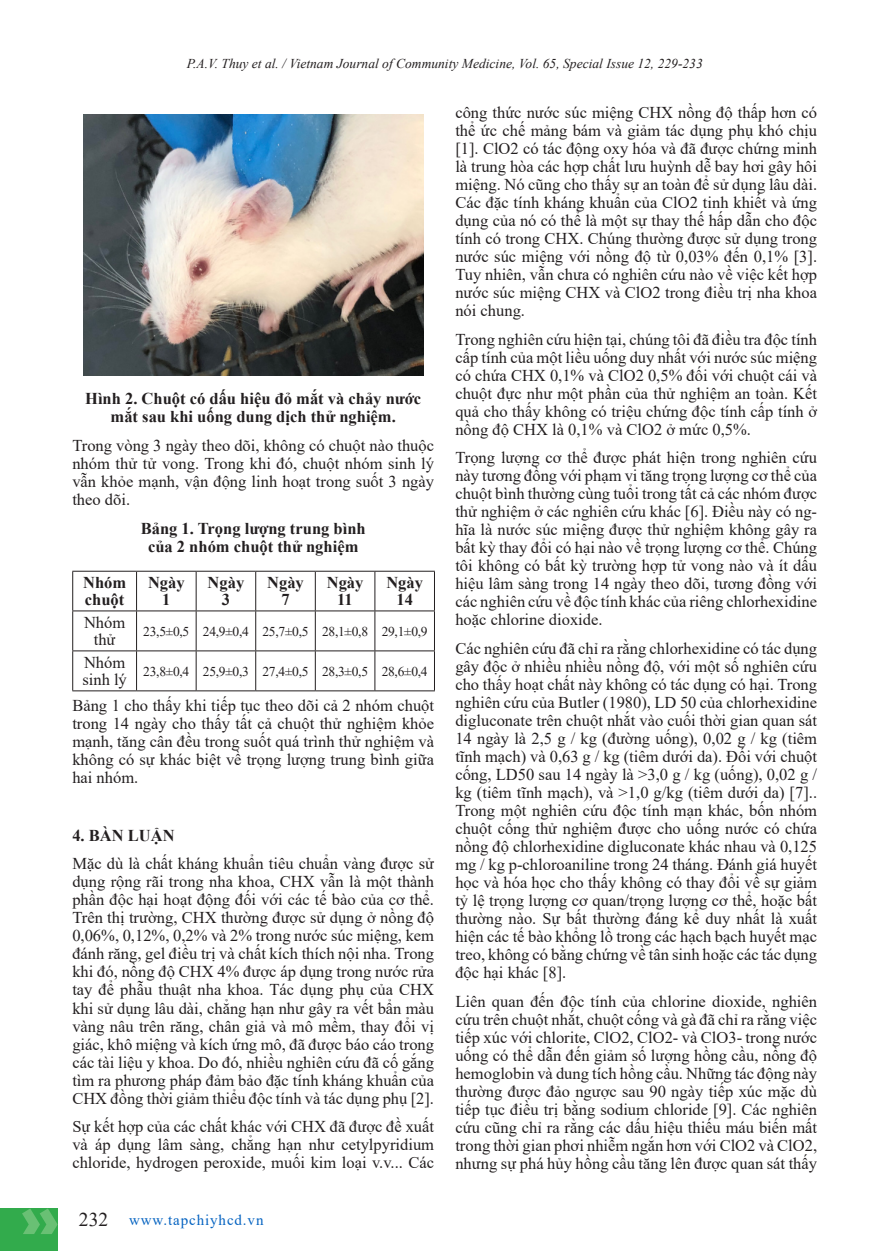
<style>
.page{position:relative;width:881px;height:1251px;background:#fff}
.page>*{position:absolute;margin:0;border:0;box-sizing:border-box;transform-origin:0 0}
.Basic_2_dong{font:16.5px/18px "Times New Roman";color:#231f20;text-align:justify}
.Basic_2_dong-2{font:700 16.5px/18px "Times New Roman";color:#231f20;text-align:center}
.Basic_1_dong_No_spac{font:700 16.5px/16.5px "Times New Roman";color:#231f20;text-align:center}
.Basic_1_dong_No_spac-2{font:16.5px/16.5px "Times New Roman";color:#231f20;text-align:center}
.t1{font:15px "Times New Roman";letter-spacing:.06em;color:#0563c1}
.Basic_1_dong_No_spac-3{font:13.5px "Times New Roman";letter-spacing:-.02em;color:#231f20}
.Top_head{font:italic 13.5px "Times New Roman";color:#231f20}
.s1{font-size:19.5px;color:#231f20}
</style>
<div class="page">
<div style="left:0;top:1208px;width:58px;height:42px;background:#32ab4c"></div>
<svg style="left:22px;top:1208px;width:36px;height:25px"></svg>
<img style="left:83px;top:114px;width:340px;height:261px">
<hr style="left:72px;top:570px;width:64px;height:1px;background:#231f20">
<hr style="left:72px;top:571px;width:1px;height:39px;background:#231f20">
<hr style="left:136px;top:570px;width:60px;height:1px;background:#231f20">
<hr style="left:136px;top:571px;width:1px;height:39px;background:#231f20">
<hr style="left:196px;top:570px;width:59px;height:1px;background:#231f20">
<hr style="left:196px;top:571px;width:1px;height:39px;background:#231f20">
<hr style="left:255px;top:570px;width:60px;height:1px;background:#231f20">
<hr style="left:255px;top:571px;width:1px;height:39px;background:#231f20">
<hr style="left:315px;top:570px;width:60px;height:1px;background:#231f20">
<hr style="left:315px;top:571px;width:1px;height:39px;background:#231f20">
<hr style="left:375px;top:570px;width:59px;height:1px;background:#231f20">
<hr style="left:374px;top:571px;width:1px;height:39px;background:#231f20">
<hr style="left:434px;top:571px;width:1px;height:39px;background:#231f20">
<hr style="left:72px;top:610px;width:64px;height:1px;background:#231f20">
<hr style="left:72px;top:611px;width:1px;height:39px;background:#231f20">
<hr style="left:136px;top:610px;width:60px;height:1px;background:#231f20">
<hr style="left:136px;top:611px;width:1px;height:39px;background:#231f20">
<hr style="left:196px;top:610px;width:59px;height:1px;background:#231f20">
<hr style="left:196px;top:611px;width:1px;height:39px;background:#231f20">
<hr style="left:255px;top:610px;width:60px;height:1px;background:#231f20">
<hr style="left:255px;top:611px;width:1px;height:39px;background:#231f20">
<hr style="left:315px;top:610px;width:60px;height:1px;background:#231f20">
<hr style="left:315px;top:611px;width:1px;height:39px;background:#231f20">
<hr style="left:375px;top:610px;width:59px;height:1px;background:#231f20">
<hr style="left:374px;top:611px;width:1px;height:39px;background:#231f20">
<hr style="left:434px;top:611px;width:1px;height:39px;background:#231f20">
<hr style="left:72px;top:650px;width:64px;height:1px;background:#231f20">
<hr style="left:72px;top:651px;width:1px;height:39px;background:#231f20">
<hr style="left:136px;top:650px;width:60px;height:1px;background:#231f20">
<hr style="left:136px;top:651px;width:1px;height:39px;background:#231f20">
<hr style="left:196px;top:650px;width:59px;height:1px;background:#231f20">
<hr style="left:196px;top:651px;width:1px;height:39px;background:#231f20">
<hr style="left:255px;top:650px;width:60px;height:1px;background:#231f20">
<hr style="left:255px;top:651px;width:1px;height:39px;background:#231f20">
<hr style="left:315px;top:650px;width:60px;height:1px;background:#231f20">
<hr style="left:315px;top:651px;width:1px;height:39px;background:#231f20">
<hr style="left:375px;top:650px;width:59px;height:1px;background:#231f20">
<hr style="left:374px;top:651px;width:1px;height:39px;background:#231f20">
<hr style="left:434px;top:651px;width:1px;height:39px;background:#231f20">
<hr style="left:72px;top:690px;width:64px;height:1px;background:#231f20">
<hr style="left:136px;top:690px;width:60px;height:1px;background:#231f20">
<hr style="left:196px;top:690px;width:59px;height:1px;background:#231f20">
<hr style="left:255px;top:690px;width:60px;height:1px;background:#231f20">
<hr style="left:315px;top:690px;width:60px;height:1px;background:#231f20">
<hr style="left:375px;top:690px;width:59px;height:1px;background:#231f20">
<p class="Top_head" style="left:187px;top:54px;width:517px">P.A.V. Thuy et al. / Vietnam Journal of Community Medicine, Vol. 65, Special Issue 12, 229-233</p>
<p class="Basic_2_dong-2" style="left:85px;top:389px;width:337px">Hình 2. Chuột có dấu hiệu đỏ mắt và chảy nước mắt sau khi uống dung dịch thử nghiệm.</p>
<p class="Basic_2_dong" style="left:72px;top:436px;width:363px">Trong vòng 3 ngày theo dõi, không có chuột nào thuộc nhóm thử tử vong. Trong khi đó, chuột nhóm sinh lý vẫn khỏe mạnh, vận động linh hoạt trong suốt 3 ngày theo dõi.</p>
<p class="Basic_2_dong-2" style="left:141px;top:518px;width:226px">Bảng 1. Trọng lượng trung bình của 2 nhóm chuột thử nghiệm</p>
<p class="Basic_1_dong_No_spac" style="left:83px;top:574px;width:45px;text-align:left">Nhóm chuột</p>
<p class="Basic_1_dong_No_spac" style="left:148px;top:574px;width:38px">Ngày<br>1</p>
<p class="Basic_1_dong_No_spac" style="left:207px;top:574px;width:38px">Ngày<br>3</p>
<p class="Basic_1_dong_No_spac" style="left:267px;top:574px;width:38px">Ngày<br>7</p>
<p class="Basic_1_dong_No_spac" style="left:326px;top:574px;width:38px">Ngày<br>11</p>
<p class="Basic_1_dong_No_spac" style="left:386px;top:574px;width:38px">Ngày<br>14</p>
<p class="Basic_1_dong_No_spac-2" style="left:84px;top:614px;width:43px">Nhóm thử</p>
<p class="Basic_1_dong_No_spac-3" style="left:143px;top:621px;width:48px">23,5±0,5</p>
<p class="Basic_1_dong_No_spac-3" style="left:203px;top:621px;width:48px">24,9±0,4</p>
<p class="Basic_1_dong_No_spac-3" style="left:262px;top:621px;width:48px">25,7±0,5</p>
<p class="Basic_1_dong_No_spac-3" style="left:322px;top:621px;width:48px">28,1±0,8</p>
<p class="Basic_1_dong_No_spac-3" style="left:381px;top:621px;width:48px">29,1±0,9</p>
<p class="Basic_1_dong_No_spac-2" style="left:82px;top:654px;width:46px;text-align:left">Nhóm sinh lý</p>
<p class="Basic_1_dong_No_spac-3" style="left:143px;top:661px;width:48px">23,8±0,4</p>
<p class="Basic_1_dong_No_spac-3" style="left:203px;top:661px;width:48px">25,9±0,3</p>
<p class="Basic_1_dong_No_spac-3" style="left:262px;top:661px;width:48px">27,4±0,5</p>
<p class="Basic_1_dong_No_spac-3" style="left:322px;top:661px;width:48px">28,3±0,5</p>
<p class="Basic_1_dong_No_spac-3" style="left:381px;top:661px;width:48px">28,6±0,4</p>
<p class="Basic_2_dong" style="left:72px;top:696px;width:363px">Bảng 1 cho thấy khi tiếp tục theo dõi cả 2 nhóm chuột trong 14 ngày cho thấy tất cả chuột thử nghiệm khỏe mạnh, tăng cân đều trong suốt quá trình thử nghiệm và không có sự khác biệt về trọng lượng trung bình giữa hai nhóm.</p>
<p class="Basic_2_dong-2" style="left:72px;top:825px;width:104px">4. BÀN LUẬN</p>
<p class="Basic_2_dong" style="left:72px;top:854px;width:363px">Mặc dù là chất kháng khuẩn tiêu chuẩn vàng được sử dụng rộng rãi trong nha khoa, CHX vẫn là một thành phần độc hại hoạt động đối với các tế bào của cơ thể.<br>Trên thị trường, CHX thường được sử dụng ở nồng độ 0,06%, 0,12%, 0,2% và 2% trong nước súc miệng, kem đánh răng, gel điều trị và chất kích thích nội nha. Trong khi đó, nồng độ CHX 4% được áp dụng trong nước rửa tay để phẫu thuật nha khoa. Tác dụng phụ của CHX khi sử dụng lâu dài, chẳng hạn như gây ra vết bẩn màu vàng nâu trên răng, chân giả và mô mềm, thay đổi vị giác, khô miệng và kích ứng mô, đã được báo cáo trong các tài liệu y khoa. Do đó, nhiều nghiên cứu đã cố gắng tìm ra phương pháp đảm bảo đặc tính kháng khuẩn của CHX đồng thời giảm thiểu độc tính và tác dụng phụ [2].</p>
<p class="Basic_2_dong" style="left:72px;top:1116px;width:363px">Sự kết hợp của các chất khác với CHX đã được đề xuất và áp dụng lâm sàng, chẳng hạn như cetylpyridium chloride, hydrogen peroxide, muối kim loại v.v... Các</p>
<p class="t1" style="left:79px;top:1208px;width:186px"><span class="s1">232</span> www.tapchiyhcd.vn</p>
<p class="Basic_2_dong" style="left:455px;top:103px;width:363px">công thức nước súc miệng CHX nồng độ thấp hơn có thể ức chế mảng bám và giảm tác dụng phụ khó chịu [1]. ClO2 có tác động oxy hóa và đã được chứng minh là trung hòa các hợp chất lưu huỳnh dễ bay hơi gây hôi miệng. Nó cũng cho thấy sự an toàn để sử dụng lâu dài.<br>Các đặc tính kháng khuẩn của ClO2 tinh khiết và ứng dụng của nó có thể là một sự thay thế hấp dẫn cho độc tính có trong CHX. Chúng thường được sử dụng trong nước súc miệng với nồng độ từ 0,03% đến 0,1% [3].<br>Tuy nhiên, vẫn chưa có nghiên cứu nào về việc kết hợp nước súc miệng CHX và ClO2 trong điều trị nha khoa nói chung.</p>
<p class="Basic_2_dong" style="left:455px;top:329px;width:363px">Trong nghiên cứu hiện tại, chúng tôi đã điều tra độc tính cấp tính của một liều uống duy nhất với nước súc miệng có chứa CHX 0,1% và ClO2 0,5% đối với chuột cái và chuột đực như một phần của thử nghiệm an toàn. Kết quả cho thấy không có triệu chứng độc tính cấp tính ở nồng độ CHX là 0,1% và ClO2 ở mức 0,5%.</p>
<p class="Basic_2_dong" style="left:455px;top:448px;width:363px">Trọng lượng cơ thể được phát hiện trong nghiên cứu này tương đồng với phạm vi tăng trọng lượng cơ thể của chuột bình thường cùng tuổi trong tất cả các nhóm được thử nghiệm ở các nghiên cứu khác [6]. Điều này có ng&shy;hĩa là nước súc miệng được thử nghiệm không gây ra bất kỳ thay đổi có hại nào về trọng lượng cơ thể. Chúng tôi không có bất kỳ trường hợp tử vong nào và ít dấu hiệu lâm sàng trong 14 ngày theo dõi, tương đồng với các nghiên cứu về độc tính khác của riêng chlorhexidine hoặc chlorine dioxide.</p>
<p class="Basic_2_dong" style="left:455px;top:639px;width:363px">Các nghiên cứu đã chỉ ra rằng chlorhexidine có tác dụng gây độc ở nhiều nhiều nồng độ, với một số nghiên cứu cho thấy hoạt chất này không có tác dụng có hại. Trong nghiên cứu của Butler (1980), LD 50 của chlorhexidine digluconate trên chuột nhắt vào cuối thời gian quan sát 14 ngày là 2,5 g / kg (đường uống), 0,02 g / kg (tiêm tĩnh mạch) và 0,63 g / kg (tiêm dưới da). Đối với chuột cống, LD50 sau 14 ngày là &gt;3,0 g / kg (uống), 0,02 g / kg (tiêm tĩnh mạch), và &gt;1,0 g/kg (tiêm dưới da) [7]..<br>Trong một nghiên cứu độc tính mạn khác, bốn nhóm chuột cống thử nghiệm được cho uống nước có chứa nồng độ chlorhexidine digluconate khác nhau và 0,125 mg / kg p-chloroaniline trong 24 tháng. Đánh giá huyết học và hóa học cho thấy không có thay đổi về sự giảm tỷ lệ trọng lượng cơ quan/trọng lượng cơ thể, hoặc bất thường nào. Sự bất thường đáng kể duy nhất là xuất hiện các tế bào khổng lồ trong các hạch bạch huyết mạc treo, không có bằng chứng về tân sinh hoặc các tác dụng độc hại khác [8].</p>
<p class="Basic_2_dong" style="left:455px;top:991px;width:363px">Liên quan đến độc tính của chlorine dioxide, nghiên cứu trên chuột nhắt, chuột cống và gà đã chỉ ra rằng việc tiếp xúc với chlorite, ClO2, ClO2- và ClO3- trong nước uống có thể dẫn đến giảm số lượng hồng cầu, nồng độ hemoglobin và dung tích hồng cầu. Những tác động này thường được đảo ngược sau 90 ngày tiếp xúc mặc dù tiếp tục điều trị bằng sodium chloride [9]. Các nghiên cứu cũng chỉ ra rằng các dấu hiệu thiếu máu biến mất trong thời gian phơi nhiễm ngắn hơn với ClO2 và ClO2, nhưng sự phá hủy hồng cầu tăng lên được quan sát thấy</p>
</div>
